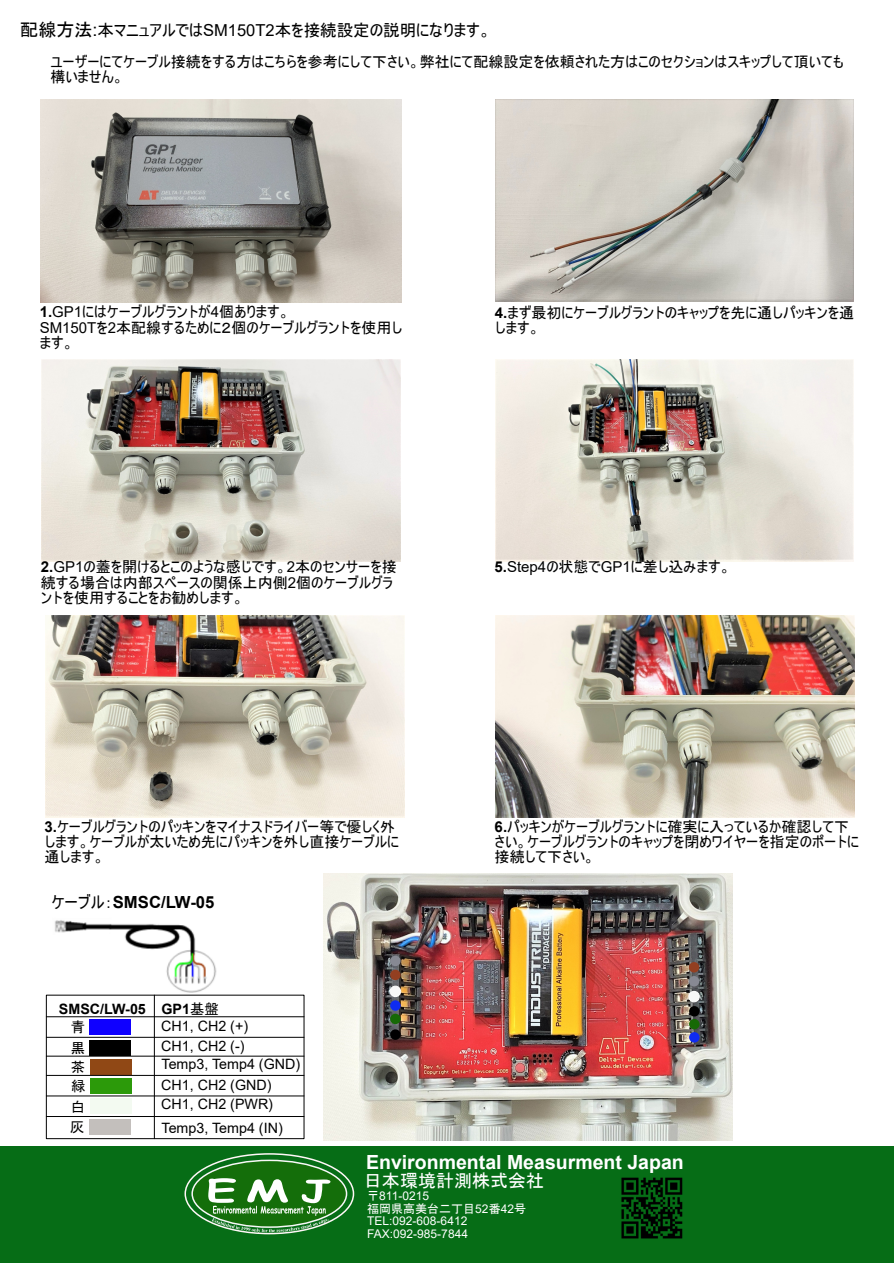
<style>
.page{position:relative;width:894px;height:1263px;background:#fff}
.page>*{position:absolute;margin:0;border:0;box-sizing:border-box;transform-origin:0 0}
.t1{font:700 19.5px "Arial";color:#fff}
.t2{font:18px "MS UI Gothic";color:#fff}
.t3{font:700 16.65px "Arial";color:#000}
.t4{font:16.5px "MS UI Gothic";color:#000}
.t5{font:15px/15px "MS UI Gothic";color:#000}
.t6{font:14.25px/20px "Arial";color:#000}
.t7{font:700 14.25px "Arial";color:#000}
.t8{font:14.25px/20.7px "MS UI Gothic";color:#000}
.t9{font:12px/12.5px "Arial";color:#fff}
.s1{font-size:18px}
.s2{font-family:"Arial";font-size:18px}
.s3{font-family:"Arial"}
.s4{font-family:"Arial";font-weight:700}
.s5{font-family:"MS UI Gothic";font-weight:400}
.s6{font-family:"MS UI Gothic"}
</style>
<div class="page">
<img style="left:495px;top:360px;width:358px;height:201px">
<img style="left:40px;top:100px;width:361px;height:203px">
<img style="left:495px;top:615px;width:359px;height:202px">
<img style="left:41px;top:360px;width:359px;height:202px">
<img style="left:45px;top:615px;width:359px;height:202px">
<img style="left:495px;top:100px;width:358px;height:201px">
<img style="left:50px;top:920px;width:187px;height:109px">
<div style="left:89px;top:1040px;width:42px;height:15px;background:#000"></div>
<div style="left:89px;top:1019px;width:42px;height:16px;background:#0f00ff"></div>
<div style="left:90px;top:1078px;width:41px;height:16px;background:#2c9a0a"></div>
<div style="left:90px;top:1098px;width:41px;height:16px;background:#f3faf1"></div>
<div style="left:90px;top:1059px;width:41px;height:15px;background:#904815"></div>
<div style="left:89px;top:1119px;width:42px;height:16px;background:#c3bfbc"></div>
<div style="left:46px;top:995px;width:258px;height:144px;border:1px solid #000"></div>
<hr style="left:154px;top:995px;width:1px;height:144px;background:#000">
<hr style="left:46px;top:1016px;width:258px;height:1px;background:#000">
<hr style="left:46px;top:1037px;width:258px;height:1px;background:#000">
<hr style="left:46px;top:1056px;width:258px;height:1px;background:#000">
<hr style="left:46px;top:1075px;width:258px;height:1px;background:#000">
<hr style="left:46px;top:1096px;width:258px;height:1px;background:#000">
<hr style="left:46px;top:1116px;width:258px;height:1px;background:#000">
<img style="left:323px;top:874px;width:409px;height:266px">
<div style="left:688px;top:1032px;width:11px;height:10px;background:#0f2bf2;border-radius:50%"></div>
<div style="left:390px;top:1000px;width:10px;height:11px;background:#0f2bf2;border-radius:50%"></div>
<div style="left:688px;top:1019px;width:11px;height:10px;background:#166905;border-radius:50%"></div>
<div style="left:390px;top:1014px;width:10px;height:10px;background:#166905;border-radius:50%"></div>
<div style="left:688px;top:1006px;width:11px;height:10px;background:#000;border-radius:50%"></div>
<div style="left:390px;top:1029px;width:10px;height:11px;background:#000;border-radius:50%"></div>
<div style="left:390px;top:986px;width:10px;height:11px;background:#f8f8f8;border:1px solid #fff;border-radius:50%"></div>
<div style="left:688px;top:991px;width:11px;height:11px;background:#f8f8f8;border:1px solid #fff;border-radius:50%"></div>
<div style="left:688px;top:976px;width:11px;height:10px;background:#878993;border-radius:50%"></div>
<div style="left:390px;top:956px;width:10px;height:10px;background:#878993;border-radius:50%"></div>
<div style="left:688px;top:962px;width:11px;height:10px;background:#933f21;border-radius:50%"></div>
<div style="left:390px;top:970px;width:10px;height:10px;background:#933f21;border-radius:50%"></div>
<div style="left:0;top:1146px;width:893px;height:117px;background:#066d16"></div>
<img style="left:621px;top:1177px;width:61px;height:61px">
<svg style="left:184px;top:1153px;width:170px;height:81px"></svg>
<div style="left:191px;top:1160px;width:156px;height:68px;background:#146e0a;border:2px solid #f8f8f8;border-radius:50%"></div>
<svg style="left:208px;top:1178px;width:122px;height:55px"></svg>
<p class="t4" style="left:20px;top:22px;width:472px"><span class="s1">配線方法</span><span class="s2">:</span>本マニュアルでは<span class="s3">SM150T2</span>本を接続設定の説明になります。</p>
<p class="t5" style="left:50px;top:54px;width:795px">ユーザーにてケーブル接続をする方はこちらを参考にして下さい。弊社にて配線設定を依頼された方はこのセクションはスキップして頂いても構いません。</p>
<p class="t5" style="left:40px;top:304px;width:364px"><span class="s4">1.</span><span class="s3">GP1</span>にはケーブルグラントが<span class="s3">4</span>個あります。<br><span class="s3">SM150T</span>を<span class="s3">2</span>本配線するために２個のケーブルグラントを使用します。</p>
<p class="t5" style="left:41px;top:559px;width:357px"><span class="s4">2.</span><span class="s3">GP1</span>の蓋を開けるとこのような感じです。<span class="s3">2</span>本のセンサーを接続する場合は内部スペースの関係上内側<span class="s3">2</span>個のケーブルグラントを使用することをお勧めします。</p>
<p class="t5" style="left:44px;top:819px;width:356px"><span class="s4">3.</span>ケーブルグラントのパッキンをマイナスドライバー等で優しく外します。ケーブルが太いため先にパッキンを外し直接ケーブルに通します。</p>
<p class="t3" style="left:51px;top:896px;width:164px"><span class="s5">ケーブル：</span>SMSC/LW-05</p>
<p class="t7" style="left:59px;top:1003px;width:161px">SMSC/LW-05 GP1<span class="s5">基盤</span></p>
<p class="t8" style="left:71px;top:1017px;width:16px">青</p>
<p class="t8" style="left:71px;top:1037px;width:16px">黒</p>
<p class="t8" style="left:71px;top:1056px;width:16px">茶</p>
<p class="t8" style="left:71px;top:1075px;width:16px">緑白</p>
<p class="t8" style="left:70px;top:1117px;width:16px">灰</p>
<p class="t6" style="left:161px;top:1017px;width:88px">CH1, CH2 (+)<br>CH1, CH2 (-)</p>
<p class="t6" style="left:161px;top:1055px;width:140px">Temp3, Temp4 (GND)<br>CH1, CH2 (GND)<br>CH1, CH2 (PWR)</p>
<p class="t6" style="left:161px;top:1119px;width:123px">Temp3, Temp4 (IN)</p>
<p class="t5" style="left:494px;top:305px;width:360px"><span class="s4">4.</span>まず最初にケーブルグラントのキャップを先に通しパッキンを通します。</p>
<p class="t5" style="left:494px;top:559px;width:238px"><span class="s4">5.</span><span class="s3">Step4</span>の状態で<span class="s3">GP1</span>に差し込みます。</p>
<p class="t5" style="left:494px;top:819px;width:365px"><span class="s4">6.</span>パッキンがケーブルグラントに確実に入っているか確認して下さい。ケーブルグラントのキャップを閉めワイヤーを指定のポートに接続して下さい。</p>
<p class="t1" style="left:366px;top:1155px;width:319px">Environmental Measurment Japan</p>
<p class="t2" style="left:364px;top:1172px;width:182px">日本環境計測株式会社</p>
<p class="t9" style="left:367px;top:1191px;width:160px"><span class="s6">〒</span>811-0215<br><span class="s6">福岡県高美台二丁目</span>52<span class="s6">番</span>42<span class="s6">号<br></span>TEL:092-608-6412<br>FAX:092-985-7844</p>
</div>
